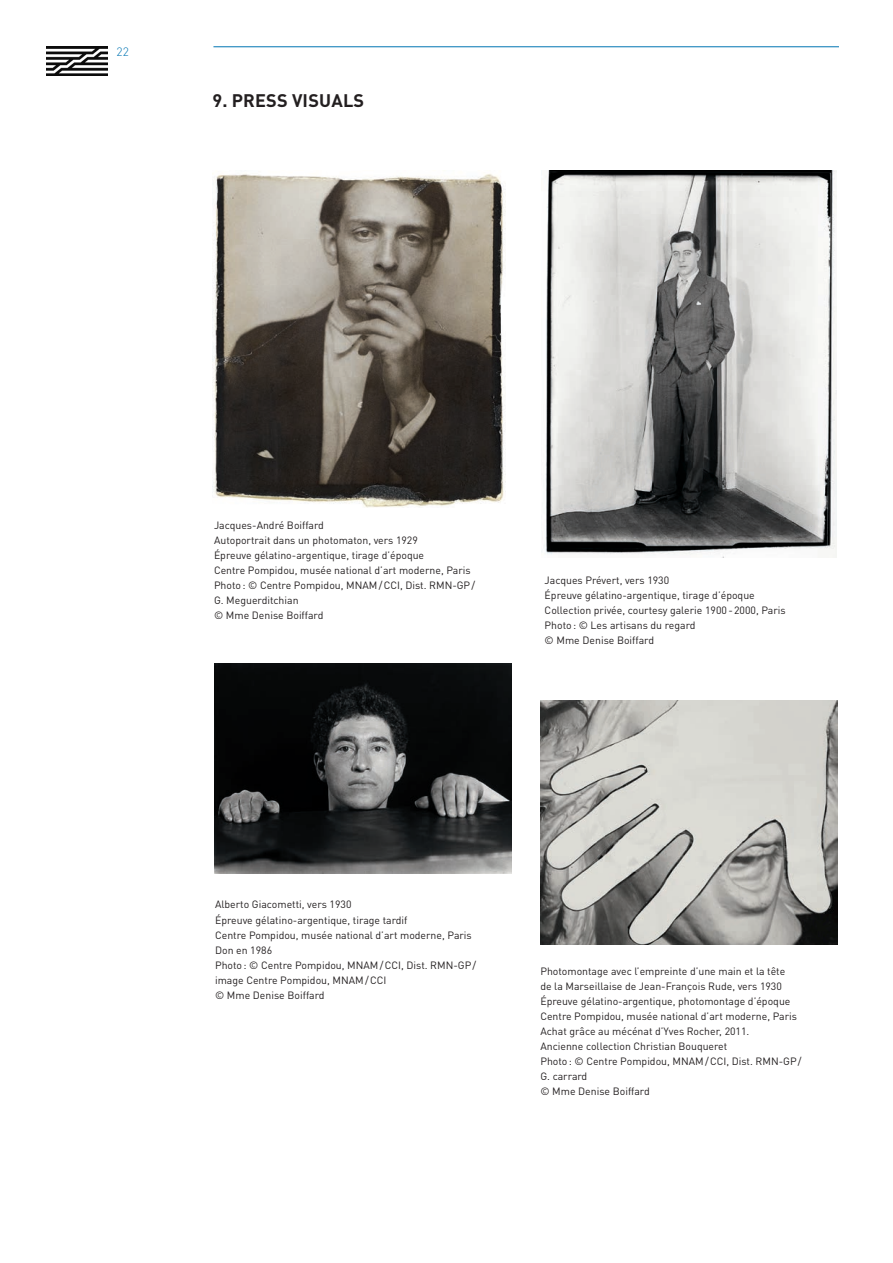
<style>
.page{position:relative;width:893px;height:1263px;background:#fff}
.page>*{position:absolute;margin:0;border:0;box-sizing:border-box;transform-origin:0 0}
.titre_texte_courant{font:700 18px "DINOT";letter-spacing:.01em;color:#231f20}
.t1{font:300 12px "DINOT";color:#0074b2}
.légende{font:10.5px/15px "DINOT";color:#231f20}
.lieu{font:10.5px "DINOT";color:#231f20}
</style>
<div class="page">
<img style="left:47px;top:47px;width:60px;height:29px">
<hr style="left:213px;top:47px;width:626px;height:1px;background:#0074b2">
<img style="left:213px;top:174px;width:292px;height:334px">
<img style="left:542px;top:170px;width:295px;height:388px">
<img style="left:214px;top:663px;width:297px;height:210px">
<img style="left:540px;top:700px;width:298px;height:244px">
<p class="t1" style="left:117px;top:44px;width:14px">22</p>
<p class="titre_texte_courant" style="left:213px;top:89px;width:153px">9. PRESS VISUALS</p>
<p class="légende" style="left:214px;top:517px;width:111px">Jacques-André Boiffard</p>
<p class="légende" style="left:214px;top:532px;width:205px">Autoportrait dans un photomaton, vers 1929</p>
<p class="légende" style="left:214px;top:547px;width:212px">Épreuve gélatino-argentique, tirage d’époque</p>
<p class="légende" style="left:214px;top:562px;width:258px">Centre Pompidou, musée national d’art moderne, Paris</p>
<p class="légende" style="left:214px;top:577px;width:263px">Photo: © Centre Pompidou, MNAM/CCI, Dist. RMN-GP/</p>
<p class="légende" style="left:214px;top:592px;width:86px">G. Meguerditchian</p>
<p class="lieu" style="left:214px;top:609px;width:111px">© Mme Denise Boiffard</p>
<p class="légende" style="left:545px;top:572px;width:126px">Jacques Prévert, vers 1930</p>
<p class="légende" style="left:545px;top:587px;width:212px">Épreuve gélatino-argentique, tirage d’époque</p>
<p class="légende" style="left:545px;top:602px;width:243px">Collection privée, courtesy galerie 1900-2000, Paris</p>
<p class="légende" style="left:545px;top:617px;width:152px">Photo: © Les artisans du regard</p>
<p class="légende" style="left:545px;top:632px;width:111px">© Mme Denise Boiffard</p>
<p class="légende" style="left:215px;top:897px;width:138px">Alberto Giacometti, vers 1930</p>
<p class="légende" style="left:215px;top:912px;width:194px">Épreuve gélatino-argentique, tirage tardif</p>
<p class="légende" style="left:215px;top:927px;width:258px">Centre Pompidou, musée national d’art moderne, Paris</p>
<p class="légende" style="left:215px;top:942px;width:59px">Don en 1986</p>
<p class="légende" style="left:215px;top:957px;width:263px">Photo: © Centre Pompidou, MNAM/CCI, Dist. RMN-GP/</p>
<p class="légende" style="left:215px;top:972px;width:173px">image Centre Pompidou, MNAM/CCI</p>
<p class="légende" style="left:215px;top:987px;width:111px">© Mme Denise Boiffard</p>
<p class="légende" style="left:540px;top:964px;width:246px">Photomontage avec l’empreinte d’une main et la tête de la Marseillaise de Jean-François Rude, vers 1930</p>
<p class="légende" style="left:540px;top:994px;width:252px">Épreuve gélatino-argentique, photomontage d’époque</p>
<p class="légende" style="left:540px;top:1009px;width:258px">Centre Pompidou, musée national d’art moderne, Paris</p>
<p class="légende" style="left:540px;top:1024px;width:211px">Achat grâce au mécénat d’Yves Rocher, 2011.</p>
<p class="légende" style="left:540px;top:1039px;width:188px">Ancienne collection Christian Bouqueret</p>
<p class="légende" style="left:540px;top:1054px;width:263px">Photo: © Centre Pompidou, MNAM/CCI, Dist. RMN-GP/</p>
<p class="légende" style="left:540px;top:1069px;width:48px">G. carrard</p>
<p class="légende" style="left:540px;top:1084px;width:111px">© Mme Denise Boiffard</p>
</div>
